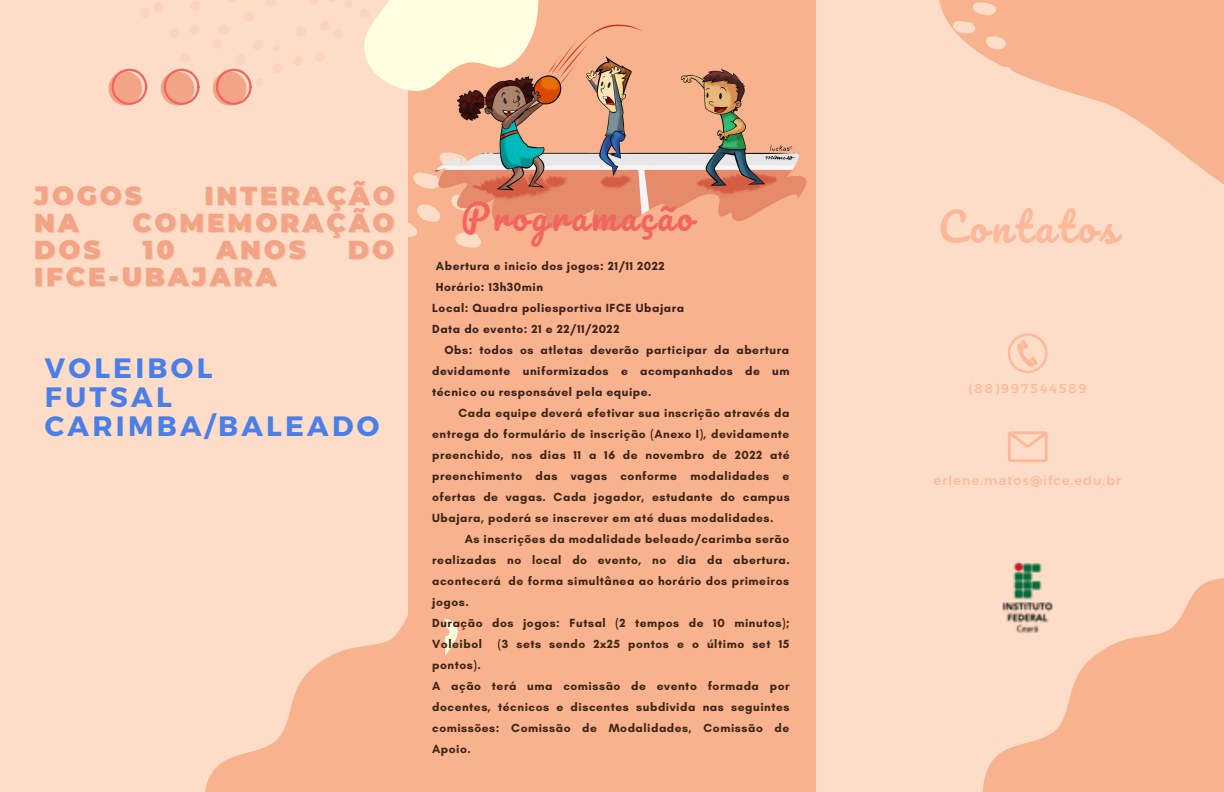
<style>
.page{position:relative;width:1224px;height:792px;background:#fdddc8}
.page>*{position:absolute;margin:0;border:0;box-sizing:border-box;transform-origin:0 0}
.t1{font:40px "Pacifico";letter-spacing:.1em;color:#fdb899}
.t2{font:35px "Pacifico";letter-spacing:.1em;color:#f3645e}
.t3{font:700 28px/29.2px "Montserrat";letter-spacing:.115em;color:#4b7fe8}
.t4{font:900 25.9px "Montserrat";letter-spacing:.115em;color:#f3a486}
.t5{font:12.9px "Montserrat";letter-spacing:.085em;color:#fdb899}
.t6{font:12.9px "Montserrat";letter-spacing:.155em;color:#fdb899}
.t7{font:700 12px/21px "Glacial Indifference";letter-spacing:.045em;color:#3d2513}
.t8{font:700 12px/21px "Glacial Indifference";letter-spacing:.045em;color:#3a211c}
</style>
<div class="page">
<svg style="left:983px;top:578px;width:241px;height:214px;fill:#f9b28e"></svg>
<svg style="left:1016px;top:0;width:208px;height:185px;fill:#f9b28e"></svg>
<div style="left:408px;top:0;width:408px;height:792px;background:#f9b28e"></div>
<svg style="left:1008px;top:333px;width:40px;height:40px"></svg>
<svg style="left:1008px;top:431px;width:40px;height:31px"></svg>
<svg style="left:445px;top:619px;width:13px;height:37px"></svg>
<div style="left:108px;top:72px;width:34px;height:33px;background:#f3a486;border-radius:50%"></div>
<svg style="left:939px;top:0;width:77px;height:73px"></svg>
<svg style="left:111px;top:0;width:428px;height:248px"></svg>
<img style="left:428px;top:12px;width:378px;height:225px">
<svg style="left:205px;top:615px;width:203px;height:177px;fill:#f9b28e"></svg>
<img style="left:987px;top:561px;width:81px;height:76px">
<h3 class="t4" style="left:34px;top:180px;width:109px">JOGOS</h3>
<h3 class="t4" style="left:204px;top:180px;width:192px">INTERAÇÃO</h3>
<h3 class="t4" style="left:34px;top:207px;width:46px">NA</h3>
<h3 class="t4" style="left:132px;top:207px;width:264px">COMEMORAÇÃO</h3>
<h3 class="t4" style="left:34px;top:234px;width:68px">DOS</h3>
<h3 class="t4" style="left:143px;top:234px;width:33px">10</h3>
<h3 class="t4" style="left:216px;top:234px;width:91px">ANOS</h3>
<h3 class="t4" style="left:348px;top:234px;width:48px">DO</h3>
<h3 class="t4" style="left:34px;top:261px;width:244px">IFCE-UBAJARA</h3>
<h3 class="t3" style="left:45px;top:352px;width:336px">VOLEIBOL<br>FUTSAL<br>CARIMBA/BALEADO</h3>
<h2 class="t2" style="left:461px;top:198px;width:233px">Programação</h2>
<h1 class="t1" style="left:938px;top:206px;width:180px">Contatos</h1>
<p class="t8" style="left:432px;top:255px;width:254px;text-indent:4px">Abertura e inicio dos jogos: 21/11 2022<br>Horário: 13h30min<br>Local: Quadra poliesportiva IFCE Ubajara<br>Data do evento: 21 e 22/11/2022</p>
<p class="t8" style="left:432px;top:339px;width:359px;text-align:justify;text-indent:12px">Obs: todos os atletas deverão participar da abertura devidamente uniformizados e acompanhados de um técnico ou responsável pela equipe.</p>
<p class="t7" style="left:432px;top:402px;width:359px;text-align:justify;text-indent:26px">Cada equipe deverá efetivar sua inscrição através da entrega do formulário de inscrição (Anexo I), devidamente preenchido, nos dias 11 a 16 de novembro de 2022 até preenchimento das vagas conforme modalidades e ofertas de vagas. Cada jogador, estudante do campus Ubajara, poderá se inscrever em até duas modalidades.</p>
<p class="t7" style="left:432px;top:528px;width:359px;text-indent:32px">As inscrições da modalidade beleado/carimba serão realizadas no local do evento, no dia da abertura. acontecerá de forma simultânea ao horário dos primeiros jogos.<br>Duração dos jogos: Futsal (2 tempos de 10 minutos); Voleibol</p>
<p class="t7" style="left:498px;top:633px;width:293px">(3 sets sendo 2x25 pontos e o último set 15</p>
<p class="t7" style="left:432px;top:654px;width:359px">pontos).<br>A ação terá uma comissão de evento formada por docentes, técnicos e discentes subdivida nas seguintes comissões: Comissão de Modalidades, Comissão de Apoio.</p>
<p class="t6" style="left:969px;top:380px;width:120px">(88)997544589</p>
<p class="t5" style="left:934px;top:472px;width:189px">erlene.matos@ifce.edu.br</p>
</div>
